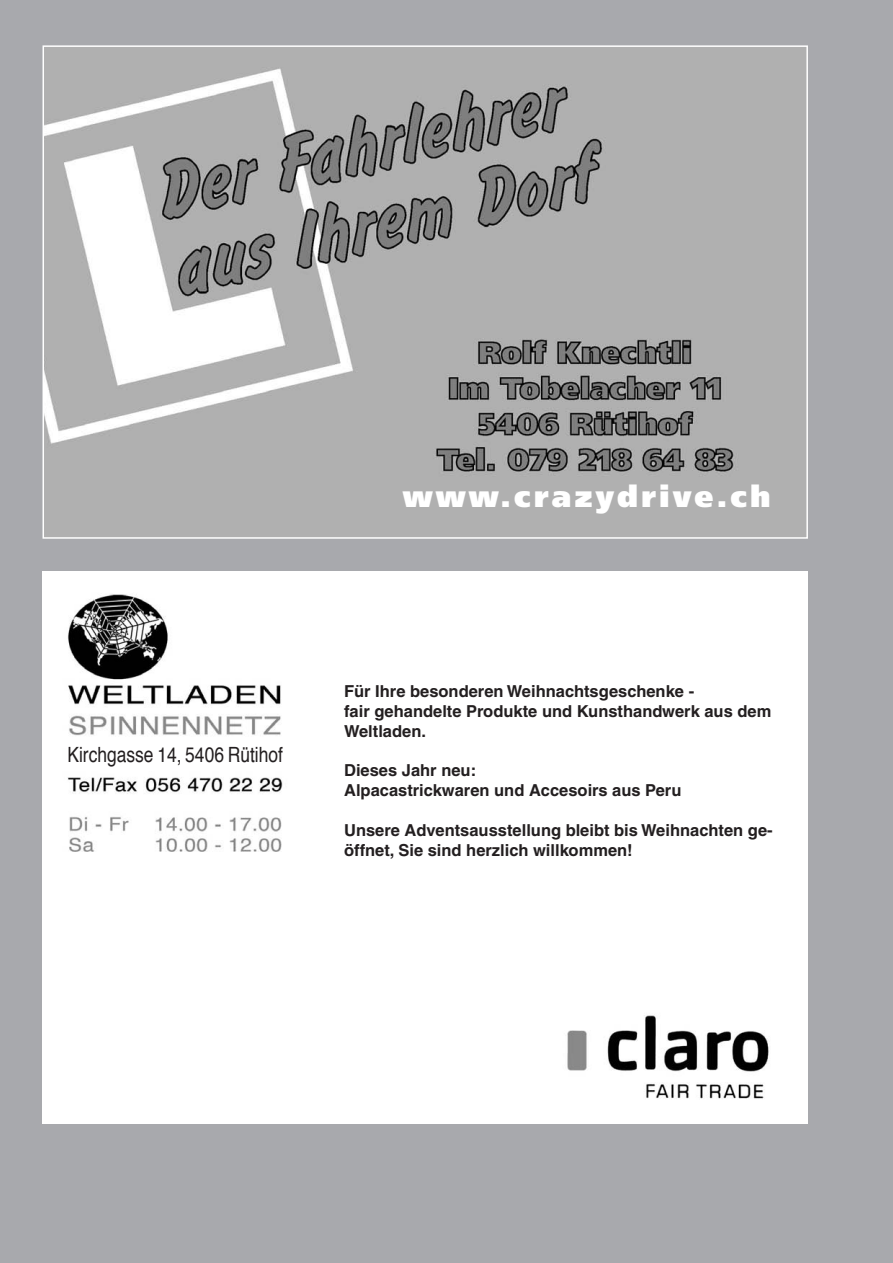
<style>
.page{position:relative;width:893px;height:1263px;background:#a8a9ad}
.page>*{position:absolute;margin:0;border:0;box-sizing:border-box;transform-origin:0 0}
.t1{font:900 30px "Frutiger";letter-spacing:.1em;color:#fff}
.t2{font:21px "Helvetica";color:#231f20;scale:.83 1}
.t3{font:700 16.5px/19.8px "Helvetica";color:#231f20}
</style>
<div class="page">
<img style="left:46px;top:67px;width:692px;height:410px">
<div style="left:43px;top:571px;width:765px;height:553px;background:#fff"></div>
<img style="left:67px;top:594px;width:216px;height:258px">
<img style="left:567px;top:1015px;width:202px;height:84px">
<div style="left:67px;top:746px;width:216px;height:24px;background:#fff"></div>
<h1 class="t1" style="left:403px;top:478px;width:370px">www.crazydrive.ch</h1>
<p class="t2" style="left:67px;top:738px;width:261px">Kirchgasse 14, 5406 Rütihof</p>
<p class="t3" style="left:344px;top:681px;width:429px">Für Ihre besonderen Weihnachtsgeschenke -<br>fair gehandelte Produkte und Kunsthandwerk aus dem<br>Weltladen.</p>
<p class="t3" style="left:344px;top:760px;width:339px">Dieses Jahr neu:<br>Alpacastrickwaren und Accesoirs aus Peru</p>
<p class="t3" style="left:344px;top:820px;width:430px">Unsere Adventsausstellung bleibt bis Weihnachten ge&shy;öffnet, Sie sind herzlich willkommen!</p>
</div>
